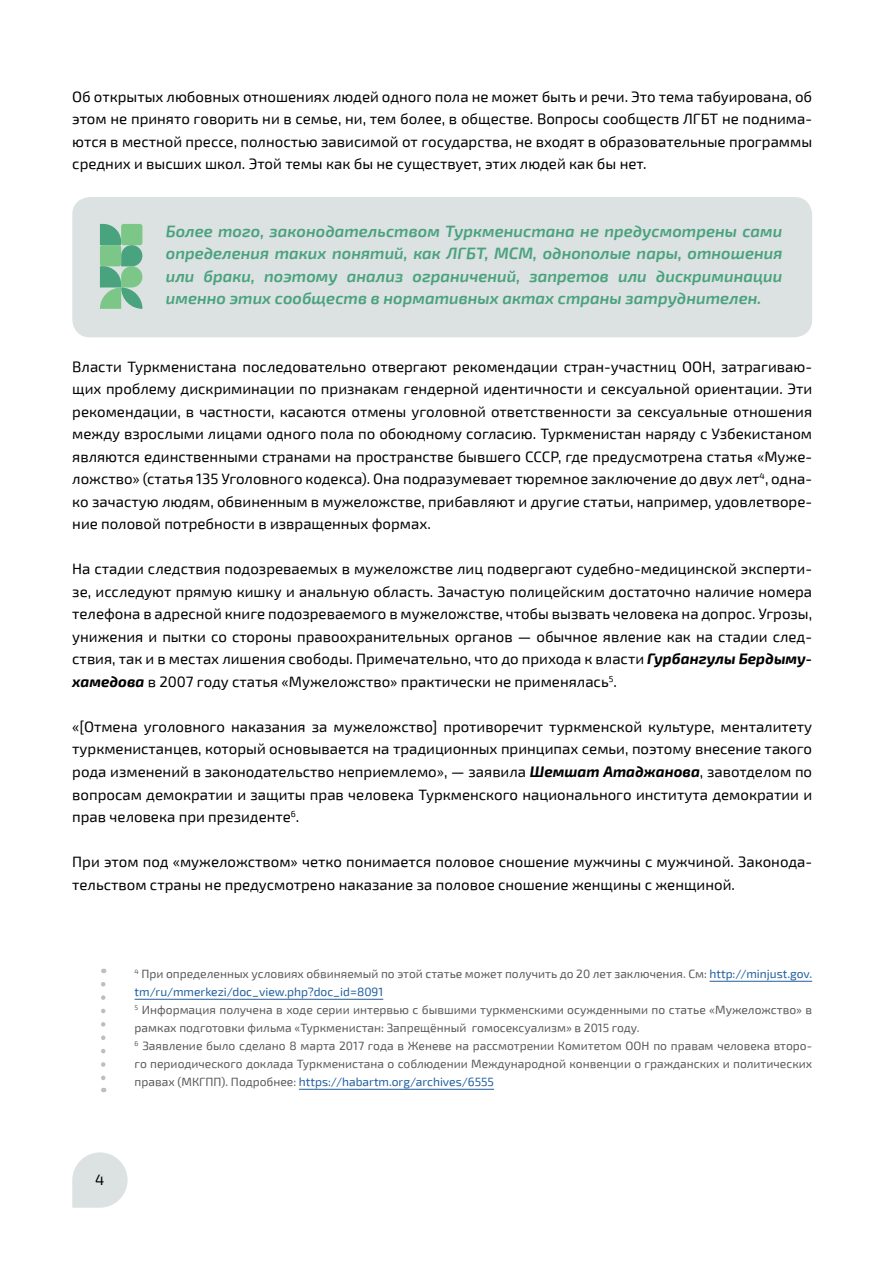
<style>
.page{position:relative;width:893px;height:1263px;background:#fff}
.page>*{position:absolute;margin:0;border:0;box-sizing:border-box;transform-origin:0 0}
.t1{font:italic 600 16.5px/22.5px "Exo 2";color:#49a27e;text-align:justify}
.t2{font:15px/22.5px "Exo 2";color:#000;text-align:justify}
.t3{font:12px/18px "Exo 2";color:#58595b}
.s1{font-weight:700;font-style:italic}
.s2{color:#215e9e}
</style>
<div class="page">
<div style="left:72px;top:197px;width:740px;height:140px;background:#dbe2e1;border-radius:18px"></div>
<hr style="left:709px;top:981px;width:103px;height:1px;background:#215e9e">
<hr style="left:135px;top:999px;width:248px;height:1px;background:#215e9e">
<hr style="left:299px;top:1089px;width:195px;height:1px;background:#215e9e">
<svg style="left:101px;top:984px;width:4px;height:108px"></svg>
<svg style="left:72px;top:1152px;width:56px;height:56px"></svg>
<svg style="left:100px;top:224px;width:42px;height:85px;background:#77bc92"></svg>
<p class="t2" style="left:72px;top:86px;width:741px">Об открытых любовных отношениях людей одного пола не может быть и речи. Это тема табуирована, об этом не принято говорить ни в семье, ни, тем более, в обществе. Вопросы сообществ ЛГБТ не поднима&shy;ются в местной прессе, полностью зависимой от государства, не входят в образовательные программы средних и высших школ. Этой темы как бы не существует, этих людей как бы нет.</p>
<p class="t1" style="left:166px;top:220px;width:618px">Более того, законодательством Туркменистана не предусмотрены сами определения таких понятий, как ЛГБТ, МСМ, однополые пары, отношения или браки, поэтому анализ ограничений, запретов или дискриминации именно этих сообществ в нормативных актах страны затруднителен.</p>
<p class="t2" style="left:72px;top:356px;width:741px">Власти Туркменистана последовательно отвергают рекомендации стран-участниц ООН, затрагиваю&shy;щих проблему дискриминации по признакам гендерной идентичности и сексуальной ориентации. Эти рекомендации, в частности, касаются отмены уголовной ответственности за сексуальные отношения между взрослыми лицами одного пола по обоюдному согласию. Туркменистан наряду с Узбекистаном являются единственными странами на пространстве бывшего СССР, где предусмотрена статья «Муже&shy;ложство» (статья 135 Уголовного кодекса). Она подразумевает тюремное заключение до двух лет<sup>4</sup>, одна&shy;ко зачастую людям, обвиненным в мужеложстве, прибавляют и другие статьи, например, удовлетворе&shy;ние половой потребности в извращенных формах.</p>
<p class="t2" style="left:72px;top:558px;width:741px">На стадии следствия подозреваемых в мужеложстве лиц подвергают судебно-медицинской эксперти&shy;зе, исследуют прямую кишку и анальную область. Зачастую полицейским достаточно наличие номера телефона в адресной книге подозреваемого в мужеложстве, чтобы вызвать человека на допрос. Угрозы, унижения и пытки со стороны правоохранительных органов — обычное явление как на стадии след&shy;ствия, так и в местах лишения свободы. Примечательно, что до прихода к власти <span class="s1">Гурбангулы Бердыму&shy;хамедова</span> в 2007 году статья «Мужеложство» практически не применялась<sup>5</sup>.</p>
<p class="t2" style="left:72px;top:716px;width:741px">«[Отмена уголовного наказания за мужеложство] противоречит туркменской культуре, менталитету туркменистанцев, который основывается на традиционных принципах семьи, поэтому внесение такого рода изменений в законодательство неприемлемо», — заявила <span class="s1">Шемшат Атаджанова</span>, завотделом по вопросам демократии и защиты прав человека Туркменского национального института демократии и прав человека при президенте<sup>6</sup>.</p>
<p class="t2" style="left:72px;top:851px;width:741px">При этом под «мужеложством» четко понимается половое сношение мужчины с мужчиной. Законода&shy;тельством страны не предусмотрено наказание за половое сношение женщины с женщиной.</p>
<p class="t3" style="left:135px;top:965px;width:679px"><sup>4</sup> При определенных условиях обвиняемый по этой статье может получить до 20 лет заключения. См: <span class="s2">http://minjust.gov. tm/ru/mmerkezi/doc_view.php?doc_id=8091<br></span><sup>5</sup> Информация получена в ходе серии интервью с бывшими туркменскими осужденными по статье «Мужеложство» в рамках подготовки фильма «Туркменистан: Запрещённый гомосексуализм» в 2015 году.<br><sup>6</sup> Заявление было сделано 8 марта 2017 года в Женеве на рассмотрении Комитетом ООН по правам человека второ&shy;го периодического доклада Туркменистана о соблюдении Международной конвенции о гражданских и политических правах (МКГПП). Подробнее: <span class="s2">https://habartm.org/archives/6555</span></p>
<p class="t2" style="left:95px;top:1169px;width:11px">4</p>
</div>
